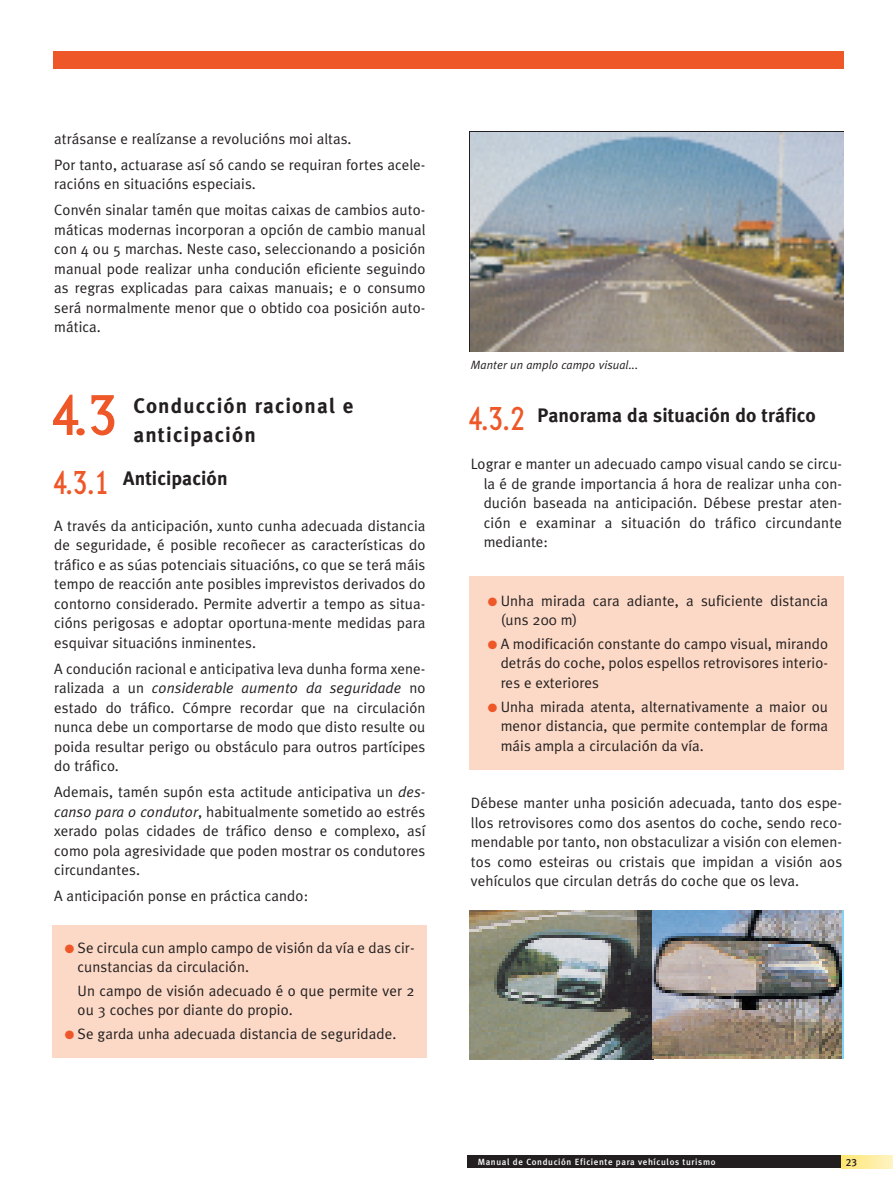
<style>
.page{position:relative;width:893px;height:1191px;background:#fff}
.page>*{position:absolute;margin:0;border:0;box-sizing:border-box;transform-origin:0 0}
.t1{font:59.7px "Base Twelve Sans";color:#ee5829;scale:1.15 1}
.t2{font:700 21px "Meta Plus";letter-spacing:.055em;color:#231f20}
.t3{font:700 19.5px "Meta Plus";letter-spacing:.005em;color:#231f20}
.t4{font:15px/19.5px "Meta Plus Normal";letter-spacing:.005em;color:#231f20;text-align:justify}
.t5{font:italic 12px "Meta Plus Normal";letter-spacing:.005em;color:#231f20}
.t6{font:10.5px "Meta Plus Medium Caps";color:#231f20}
.t7{font:500 9px "Meta Plus";letter-spacing:.065em;color:#fff}
.s1{font-family:"Base Twelve Sans";font-weight:400;font-size:34.5px;color:#ee5829}
.s2{font-style:italic}
.s3{color:#ee5829}
</style>
<div class="page">
<div style="left:468px;top:1155px;width:374px;height:13px;background:#231f20"></div>
<svg style="left:842px;top:1155px;width:51px;height:13px"></svg>
<div style="left:469px;top:576px;width:375px;height:193px;background:#fcd9c6"></div>
<div style="left:53px;top:924px;width:374px;height:133px;background:#fcd9c6"></div>
<div style="left:53px;top:51px;width:791px;height:17px;background:#ee5829"></div>
<img style="left:470px;top:133px;width:374px;height:218px">
<img style="left:470px;top:910px;width:183px;height:149px">
<img style="left:653px;top:910px;width:191px;height:149px">
<p class="t4" style="left:54px;top:126px;width:373px;line-height:26px">atrásanse e realízanse a revolucións moi altas.<br>Por tanto, actuarase así só cando se requiran fortes acele-</p>
<p class="t4" style="left:54px;top:171px;width:373px;line-height:26px">racións en situacións especiais.<br>Convén sinalar tamén que moitas caixas de cambios auto-</p>
<p class="t4" style="left:54px;top:220px;width:373px">máticas modernas incorporan a opción de cambio manual con 4 ou 5 marchas. Neste caso, seleccionando a posición manual pode realizar unha condución eficiente seguindo as regras explicadas para caixas manuais; e o consumo será normalmente menor que o obtido coa posición auto&shy;mática.</p>
<h1 class="t1" style="left:50px;top:379px;width:63px">4.3</h1>
<h2 class="t2" style="left:133px;top:393px;width:222px">Conducción racional e</h2>
<h2 class="t2" style="left:133px;top:422px;width:124px">anticipación</h2>
<h3 class="t3" style="left:52px;top:467px;width:177px"><span class="s1">4.3.1</span> Anticipación</h3>
<p class="t4" style="left:54px;top:516px;width:373px">A través da anticipación, xunto cunha adecuada distancia de seguridade, é posible recoñecer as características do tráfico e as súas potenciais situacións, co que se terá máis tempo de reacción ante posibles imprevistos derivados do contorno considerado. Permite advertir a tempo as situa&shy;cións perigosas e adoptar oportuna-mente medidas para esquivar situacións inminentes.</p>
<p class="t4" style="left:54px;top:659px;width:373px">A condución racional e anticipativa leva dunha forma xene&shy;ralizada a un <span class="s2">considerable aumento da seguridade</span> no estado do tráfico. Cómpre recordar que na circulación nunca debe un comportarse de modo que disto resulte ou poida resultar perigo ou obstáculo para outros partícipes do tráfico.</p>
<p class="t4" style="left:54px;top:782px;width:373px">Ademais, tamén supón esta actitude anticipativa un <span class="s2">des&shy;canso para o condutor</span>, habitualmente sometido ao estrés xerado polas cidades de tráfico denso e complexo, así como pola agresividade que poden mostrar os condutores circundantes.</p>
<p class="t4" style="left:54px;top:886px;width:255px">A anticipación ponse en práctica cando:</p>
<p class="t4" style="left:78px;top:937px;width:338px;text-indent:-13px"><span class="s3">●</span> Se circula cun amplo campo de visión da vía e das cir&shy;cunstancias da circulación.</p>
<p class="t4" style="left:78px;top:981px;width:338px">Un campo de visión adecuado é o que permite ver 2 ou 3 coches por diante do propio.</p>
<p class="t4" style="left:65px;top:1024px;width:333px"><span class="s3">●</span> Se garda unha adecuada distancia de seguridade.</p>
<p class="t5" style="left:471px;top:358px;width:169px">Manter un amplo campo visual...</p>
<h3 class="t3" style="left:468px;top:404px;width:349px"><span class="s1">4.3.2</span> Panorama da situación do tráfico</h3>
<p class="t4" style="left:484px;top:454px;width:360px;text-indent:-13px">Lograr e manter un adecuado campo visual cando se circu&shy;la é de grande importancia á hora de realizar unha con&shy;dución baseada na anticipación. Débese prestar aten&shy;ción e examinar a situación do tráfico circundante mediante:</p>
<p class="t4" style="left:501px;top:590px;width:329px;text-indent:-13px"><span class="s3">●</span> Unha mirada cara adiante, a suficiente distancia (uns 200 m)</p>
<p class="t4" style="left:501px;top:634px;width:329px;text-indent:-13px"><span class="s3">●</span> A modificación constante do campo visual, mirando detrás do coche, polos espellos retrovisores interio&shy;res e exteriores</p>
<p class="t4" style="left:501px;top:696px;width:329px;text-indent:-13px"><span class="s3">●</span> Unha mirada atenta, alternativamente a maior ou menor distancia, que permite contemplar de forma máis ampla a circulación da vía.</p>
<p class="t4" style="left:471px;top:793px;width:373px">Débese manter unha posición adecuada, tanto dos espe&shy;llos retrovisores como dos asentos do coche, sendo reco&shy;mendable por tanto, non obstaculizar a visión con elemen&shy;tos como esteiras ou cristais que impidan a visión aos vehículos que circulan detrás do coche que os leva.</p>
<p class="t7" style="left:478px;top:1156px;width:239px">Manual de Condución Eficiente para vehículos turismo</p>
<p class="t6" style="left:846px;top:1155px;width:13px">23</p>
</div>
